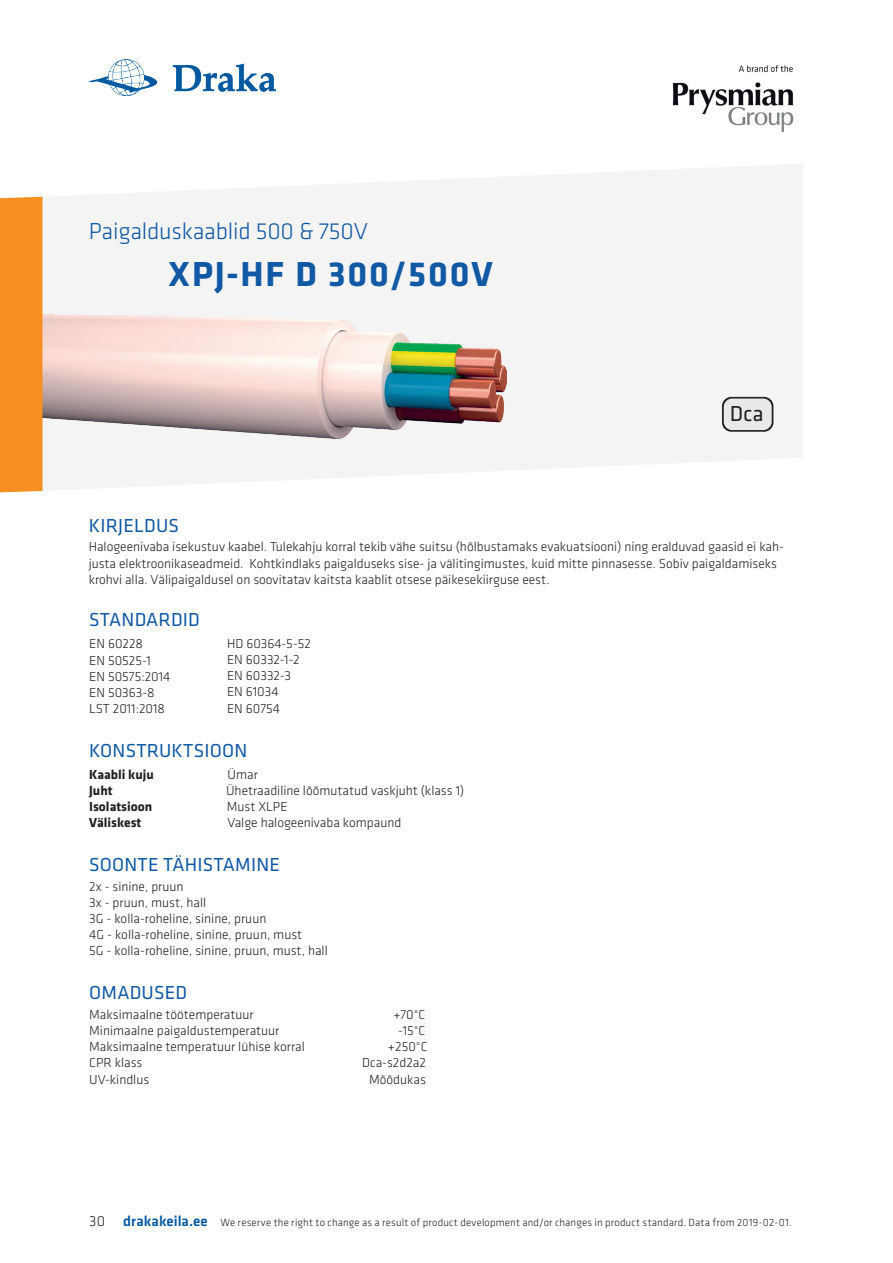
<style>
.page{position:relative;width:893px;height:1263px;background:#fff}
.page>*{position:absolute;margin:0;border:0;box-sizing:border-box;transform-origin:0 0}
.t1{font:700 36px "Klavika";letter-spacing:.05em;color:#1159a5}
.t2{font:300 24px "Klavika";letter-spacing:-.005em;color:#1159a5}
.t3{font:22.5px "Klavika";color:#231f20}
.t4{font:19.5px "Klavika";letter-spacing:.01em;color:#1159a5}
.t5{font:300 13.5px/16.2px "Klavika";color:#231f20}
.t6{font:700 13.5px "Klavika";color:#231f20}
.t7{font:300 10.8px "Klavika";letter-spacing:.02em;color:#231f20}
.s1{font-size:15px}
.s2{font-weight:500;font-size:15px;color:#0159a3}
</style>
<div class="page">
<img style="left:89px;top:60px;width:187px;height:36px">
<img style="left:672px;top:65px;width:122px;height:67px">
<svg style="left:41px;top:164px;width:762px;height:327px;fill:#f4f4f4"></svg>
<img style="left:42px;top:315px;width:465px;height:123px">
<div style="left:0;top:197px;width:42px;height:295px;background:#f68f21"></div>
<svg style="left:722px;top:397px;width:51px;height:35px"></svg>
<div style="left:724px;top:398px;width:48px;height:32px;background:#e9e9ea;border-radius:8px"></div>
<h2 class="t2" style="left:89px;top:217px;width:281px">Paigalduskaablid 500 &amp; 750V</h2>
<h1 class="t1" style="left:168px;top:248px;width:326px">XPJ-HF D 300/500V</h1>
<h3 class="t3" style="left:730px;top:399px;width:35px">Dca</h3>
<h3 class="t4" style="left:89px;top:513px;width:92px">KIRJELDUS</h3>
<p class="t5" style="left:89px;top:539px;width:697px">Halogeenivaba isekustuv kaabel. Tulekahju korral tekib vähe suitsu (hõlbustamaks evakuatsiooni) ning eralduvad gaasid ei kah&shy;justa elektroonikaseadmeid. Kohtkindlaks paigalduseks sise- ja välitingimustes, kuid mitte pinnasesse. Sobiv paigaldamiseks krohvi alla. Välipaigaldusel on soovitatav kaitsta kaablit otsese päikesekiirguse eest.</p>
<h3 class="t4" style="left:89px;top:607px;width:112px">STANDARDID</h3>
<p class="t5" style="left:89px;top:636px;width:83px">EN 60228<br>EN 50525-1<br>EN 50575:2014<br>EN 50363-8<br>LST 2011:2018</p>
<p class="t5" style="left:227px;top:635px;width:85px">HD 60364-5-52<br>EN 60332-1-2<br>EN 60332-3<br>EN 61034<br>EN 60754</p>
<h3 class="t4" style="left:89px;top:737px;width:160px">KONSTRUKTSIOON</h3>
<p class="t6" style="left:89px;top:765px;width:66px">Kaabli kuju</p>
<p class="t5" style="left:228px;top:766px;width:32px">Ümar</p>
<p class="t6" style="left:89px;top:781px;width:25px">Juht</p>
<p class="t5" style="left:226px;top:782px;width:239px">Ühetraadiline lõõmutatud vaskjuht (klass 1)</p>
<p class="t6" style="left:89px;top:797px;width:65px">Isolatsioon</p>
<p class="t5" style="left:227px;top:798px;width:62px">Must XLPE</p>
<p class="t6" style="left:89px;top:813px;width:54px">Väliskest</p>
<p class="t5" style="left:227px;top:815px;width:175px">Valge halogeenivaba kompaund</p>
<h3 class="t4" style="left:89px;top:851px;width:192px">SOONTE TÄHISTAMINE</h3>
<p class="t5" style="left:89px;top:878px;width:240px">2x - sinine, pruun<br>3x - pruun, must, hall<br>3G - kolla-roheline, sinine, pruun<br>4G - kolla-roheline, sinine, pruun, must<br>5G - kolla-roheline, sinine, pruun, must, hall</p>
<h3 class="t4" style="left:89px;top:980px;width:99px">OMADUSED</h3>
<p class="t5" style="left:89px;top:1006px;width:166px">Maksimaalne töötemperatuur</p>
<p class="t5" style="left:393px;top:1006px;width:34px">+70°C</p>
<p class="t5" style="left:89px;top:1022px;width:192px">Minimaalne paigaldustemperatuur</p>
<p class="t5" style="left:398px;top:1022px;width:29px">-15°C</p>
<p class="t5" style="left:89px;top:1038px;width:217px">Maksimaalne temperatuur lühise korral</p>
<p class="t5" style="left:388px;top:1038px;width:41px">+250°C</p>
<p class="t5" style="left:89px;top:1055px;width:55px">CPR klass</p>
<p class="t5" style="left:362px;top:1055px;width:65px">Dca-s2d2a2</p>
<p class="t5" style="left:89px;top:1071px;width:62px">UV-kindlus</p>
<p class="t5" style="left:369px;top:1071px;width:58px">Mõõdukas</p>
<p class="t7" style="left:89px;top:1216px;width:704px"><span class="s1">30</span> <span class="s2">drakakeila.ee</span> We reserve the right to change as a result of product development and/or changes in product standard. Data from 2019-02-01.</p>
</div>
